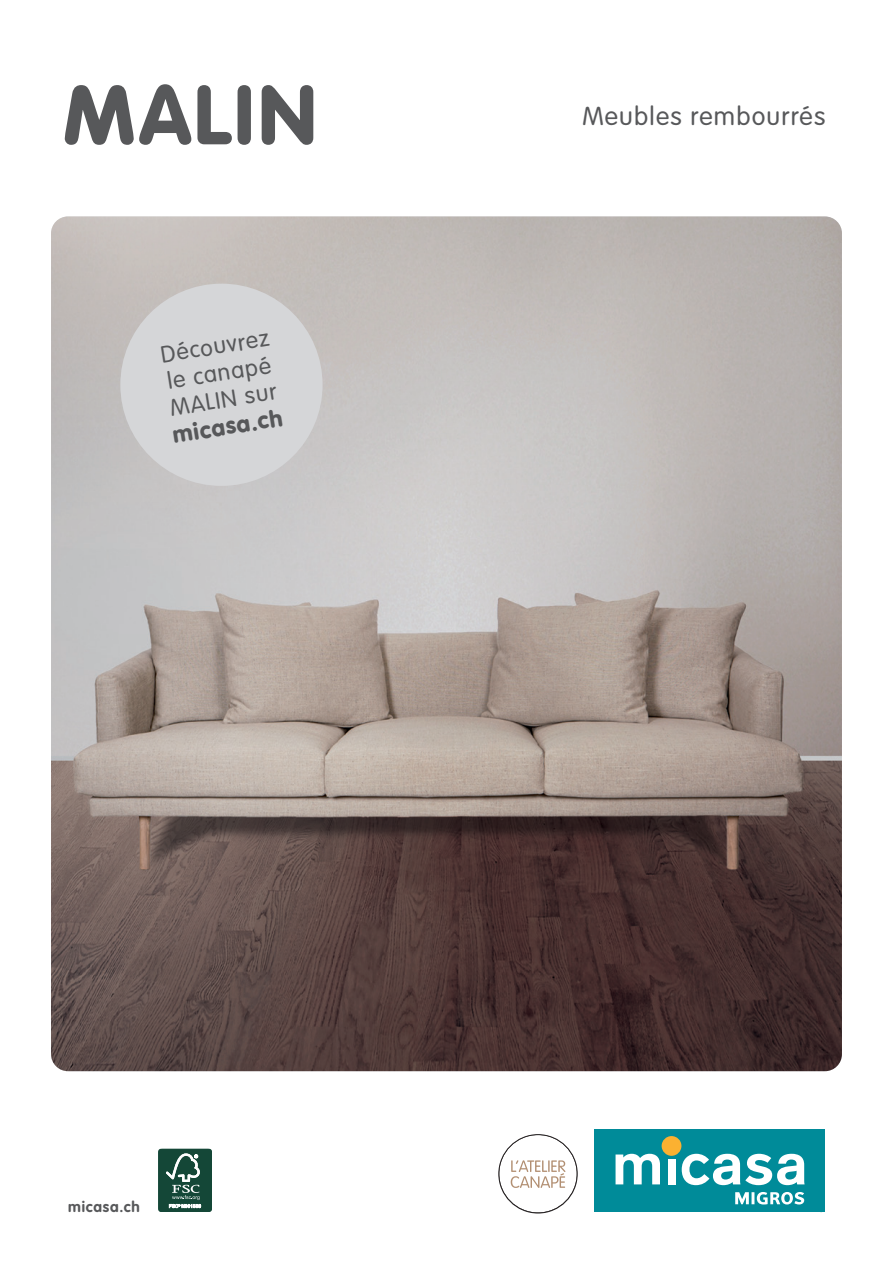
<style>
.page{position:relative;width:893px;height:1263px;background:#fff}
.page>*{position:absolute;margin:0;border:0;box-sizing:border-box;transform-origin:0 0}
.t1{font:900 82.5px "VAG Rounded Std";letter-spacing:.045em;color:#57585a}
.t2{font:300 25.5px "VAG Rounded Std";letter-spacing:.045em;color:#57585a}
.t3{font:300 23.25px/27px "VAG Rounded Std";color:#57585a;text-align:justify}
.t4{font:900 23.25px "VAG Rounded Std";color:#57585a}
.t5{font:700 15px "VAG Rounded Std";letter-spacing:.055em;color:#57585a}
</style>
<div class="page">
<img style="left:51px;top:216px;width:791px;height:855px">
<div style="left:120px;top:284px;width:203px;height:202px;background:#d5d6d8;border-radius:50%"></div>
<div style="left:595px;top:1129px;width:230px;height:83px;background:#008b99"></div>
<svg style="left:735px;top:1192px;width:69px;height:12px"></svg>
<svg style="left:616px;top:1154px;width:44px;height:30px"></svg>
<div style="left:662px;top:1136px;width:19px;height:20px;background:#fbb131;border-radius:50%"></div>
<div style="left:667px;top:1159px;width:8px;height:25px;background:#fff"></div>
<svg style="left:682px;top:1154px;width:122px;height:31px"></svg>
<svg style="left:511px;top:1160px;width:54px;height:28px"></svg>
<div style="left:498px;top:1134px;width:80px;height:79px;border:1px solid #231f20;border-radius:50%"></div>
<div style="left:158px;top:1149px;width:54px;height:63px;background:#144737;border-radius:3px"></div>
<div style="left:158px;top:1149px;width:54px;height:63px;border:1px solid #144737;border-radius:3px"></div>
<svg style="left:166px;top:1153px;width:35px;height:55px"></svg>
<h1 class="t1" style="left:63px;top:65px;width:255px">MALIN</h1>
<p class="t3" style="left:159px;top:342px;width:111px;rotate:-9deg">Découvrez le canapé MALIN sur</p>
<p class="t4" style="left:171px;top:421px;width:112px;rotate:-9deg">micasa.ch</p>
<p class="t2" style="left:582px;top:102px;width:245px">Meubles rembourrés</p>
<p class="t5" style="left:68px;top:1198px;width:73px">micasa.ch</p>
</div>
